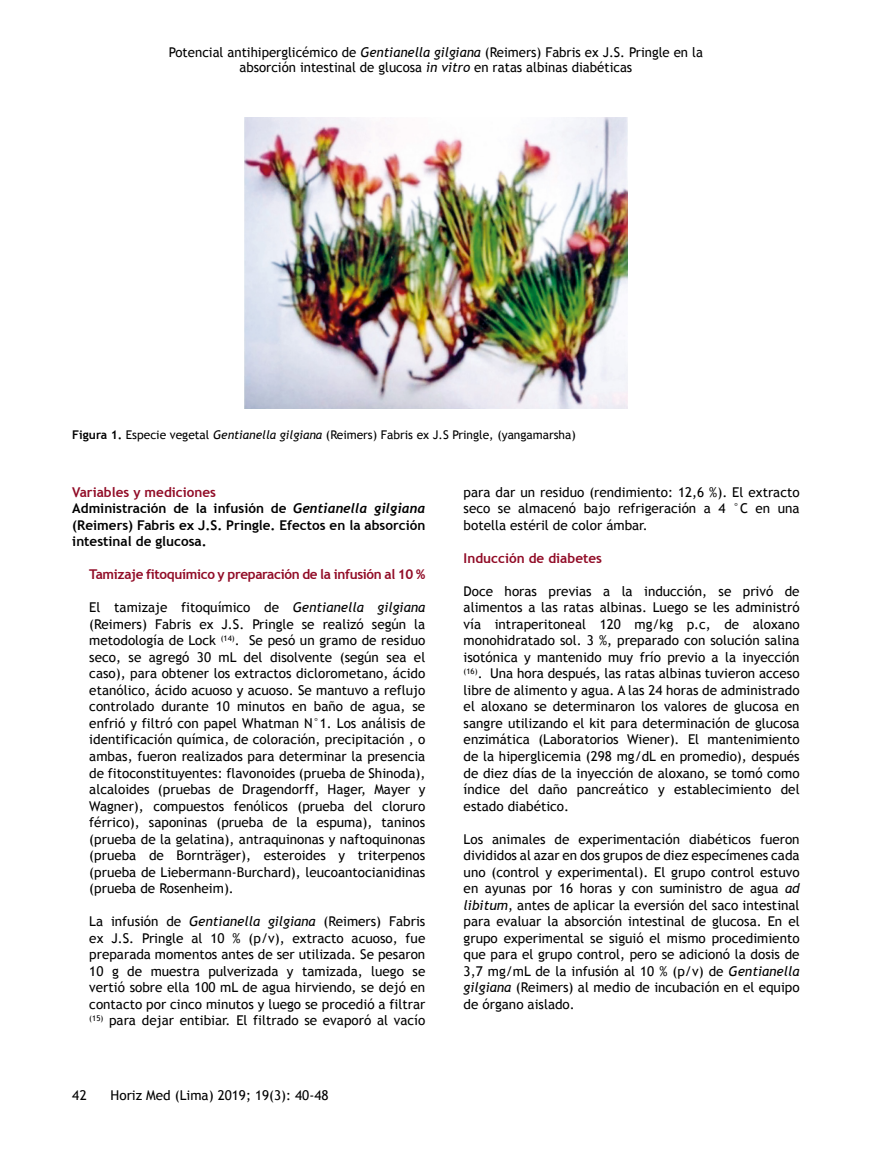
<style>
.page{position:relative;width:872px;height:1149px;background:#fff}
.page>*{position:absolute;margin:0;border:0;box-sizing:border-box;transform-origin:0 0}
.t1{font:13.5px/16.5px "Trebuchet MS";color:#000;text-align:justify}
.t2{font:700 13.5px/16.5px "Trebuchet MS";color:#000}
.t3{font:700 13.5px "Trebuchet MS";letter-spacing:-.025em;color:#910b26}
.t4{font:700 13.5px "Trebuchet MS";color:#910b26}
.t5{font:12px "Trebuchet MS";color:#000}
.s1{font-style:italic}
.s2{font-weight:700}
.s3{color:#910b26}
.s4{font-family:"Trebuchet";font-style:italic}
</style>
<div class="page">
<img style="left:244px;top:117px;width:383px;height:291px">
<p class="t1" style="left:169px;top:44px;width:536px;line-height:15px;text-align:center">Potencial antihiperglicémico de <span class="s1">Gentianella gilgiana</span> (Reimers) Fabris ex J.S. Pringle en la absorción intestinal de glucosa <span class="s1">in vitro</span> en ratas albinas diabéticas</p>
<p class="t5" style="left:72px;top:426px;width:505px"><span class="s2">Figura 1.</span> Especie vegetal <span class="s1">Gentianella gilgiana</span> (Reimers) Fabris ex J.S Pringle, (yangamarsha)</p>
<p class="t2" style="left:72px;top:483px;width:354px"><span class="s3">Variables y mediciones<br></span>Administración de la infusión de <span class="s4">Gentianella gilgiana </span>(Reimers) Fabris ex J.S. Pringle. Efectos en la absorción intestinal de glucosa.</p>
<p class="t3" style="left:89px;top:566px;width:337px">Tamizaje fitoquímico y preparación de la infusión al 10 %</p>
<p class="t1" style="left:89px;top:599px;width:337px">El tamizaje fitoquímico de <span class="s1">Gentianella gilgiana </span>(Reimers) Fabris ex J.S. Pringle se realizó según la metodología de Lock <sup>(14)</sup>. Se pesó un gramo de residuo seco, se agregó 30 mL del disolvente (según sea el caso), para obtener los extractos diclorometano, ácido etanólico, ácido acuoso y acuoso. Se mantuvo a reflujo controlado durante 10 minutos en baño de agua, se enfrió y filtró con papel Whatman N°1. Los análisis de identificación química, de coloración, precipitación , o ambas, fueron realizados para determinar la presencia de fitoconstituyentes: flavonoides (prueba de Shinoda), alcaloides (pruebas de Dragendorff, Hager, Mayer y Wagner), compuestos fenólicos (prueba del cloruro férrico), saponinas (prueba de la espuma), taninos (prueba de la gelatina), antraquinonas y naftoquinonas (prueba de Bornträger), esteroides y triterpenos (prueba de Liebermann-Burchard), leucoantocianidinas (prueba de Rosenheim).</p>
<p class="t1" style="left:89px;top:912px;width:337px">La infusión de <span class="s1">Gentianella gilgiana</span> (Reimers) Fabris ex J.S. Pringle al 10 % (p/v), extracto acuoso, fue preparada momentos antes de ser utilizada. Se pesaron 10 g de muestra pulverizada y tamizada, luego se vertió sobre ella 100 mL de agua hirviendo, se dejó en contacto por cinco minutos y luego se procedió a filtrar <sup>(15)</sup> para dejar entibiar. El filtrado se evaporó al vacío</p>
<p class="t1" style="left:72px;top:1086px;width:16px">42</p>
<p class="t1" style="left:111px;top:1086px;width:219px">Horiz Med (Lima) 2019; 19(3): 40-48</p>
<p class="t1" style="left:463px;top:483px;width:337px">para dar un residuo (rendimiento: 12,6 %). El extracto seco se almacenó bajo refrigeración a 4 °C en una botella estéril de color ámbar.</p>
<p class="t4" style="left:463px;top:549px;width:140px">Inducción de diabetes</p>
<p class="t1" style="left:463px;top:582px;width:337px">Doce horas previas a la inducción, se privó de alimentos a las ratas albinas. Luego se les administró vía intraperitoneal 120 mg/kg p.c, de aloxano monohidratado sol. 3 %, preparado con solución salina isotónica y mantenido muy frío previo a la inyección <sup>(16)</sup>. Una hora después, las ratas albinas tuvieron acceso libre de alimento y agua. A las 24 horas de administrado el aloxano se determinaron los valores de glucosa en sangre utilizando el kit para determinación de glucosa enzimática (Laboratorios Wiener). El mantenimiento de la hiperglicemia (298 mg/dL en promedio), después de diez días de la inyección de aloxano, se tomó como índice del daño pancreático y establecimiento del estado diabético.</p>
<p class="t1" style="left:463px;top:830px;width:337px">Los animales de experimentación diabéticos fueron divididos al azar en dos grupos de diez especímenes cada uno (control y experimental). El grupo control estuvo en ayunas por 16 horas y con suministro de agua <span class="s1">ad libitum</span>, antes de aplicar la eversión del saco intestinal para evaluar la absorción intestinal de glucosa. En el grupo experimental se siguió el mismo procedimiento que para el grupo control, pero se adicionó la dosis de 3,7 mg/mL de la infusión al 10 % (p/v) de <span class="s1">Gentianella gilgiana</span> (Reimers) al medio de incubación en el equipo de órgano aislado.</p>
</div>
